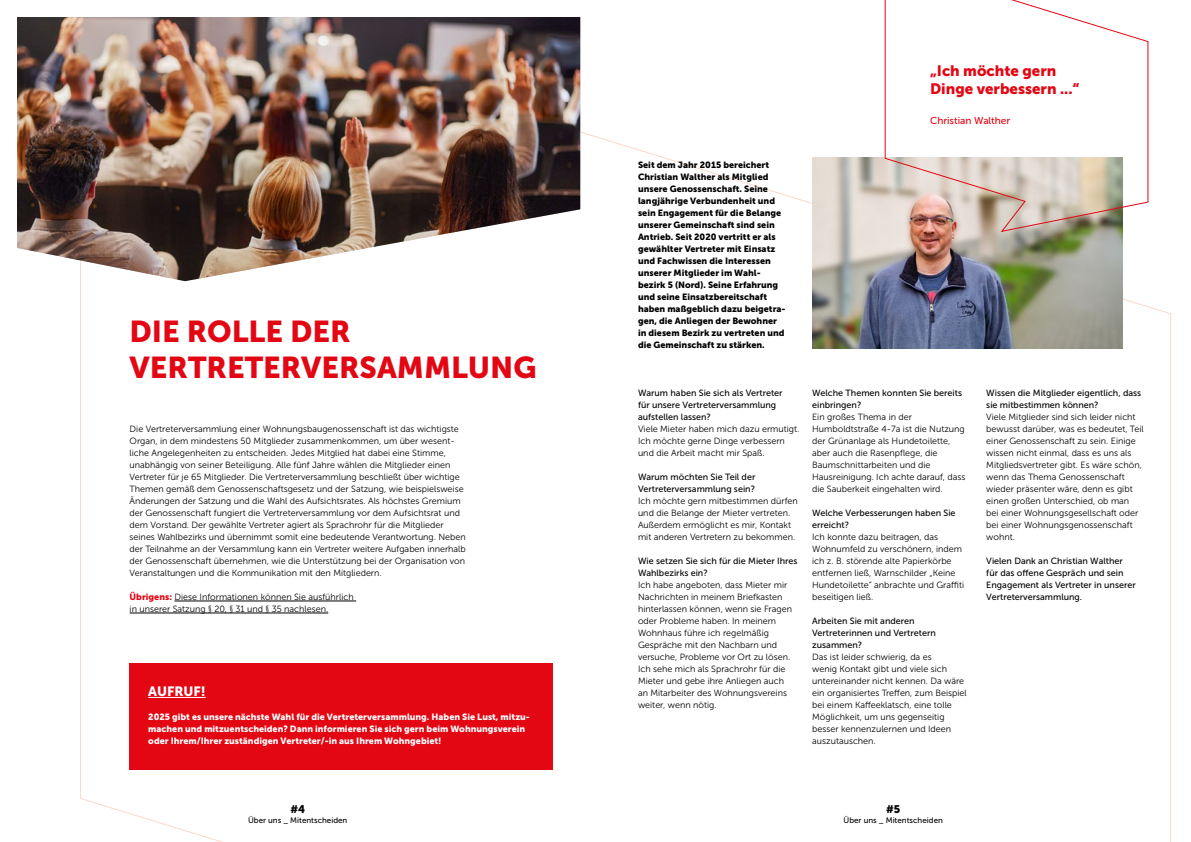
<style>
.page{position:relative;width:1191px;height:842px;background:#fff}
.page>*{position:absolute;margin:0;border:0;box-sizing:border-box;transform-origin:0 0}
.t1{font:30px/36px "Museo Sans 900";color:#e30613}
.t2{font:15px/18px "Museo Sans 900";color:#e30613}
.t3{font:13.4px "Museo Sans 900";color:#fff}
.t4{font:11px "Museo Sans 900";color:#000}
.t5{font:10px "Museo Sans 500";color:#e30613}
.t6{font:9px/12px "Museo Sans 300";color:#000}
.t7{font:9px/12px "Museo Sans 500";color:#000}
.t8{font:9px/12px "Museo Sans 900";color:#000}
.t9{font:9px/12px "Museo Sans 900";color:#fff}
.t10{font:8px "Museo Sans 500";color:#000}
.s1{font-family:"Museo Sans 900";color:#e30613}
</style>
<div class="page">
<div style="left:130px;top:664px;width:423px;height:106px;background:#e30613"></div>
<hr style="left:174px;top:601px;width:182px;height:1px;background:#000">
<hr style="left:130px;top:613px;width:198px;height:1px;background:#000">
<img style="left:812px;top:157px;width:311px;height:192px">
<img style="left:17px;top:17px;width:563px;height:264px">
<hr style="left:148px;top:697px;width:58px;height:1px;background:#fff">
<svg style="left:884px;top:0;width:265px;height:233px"></svg>
<h1 class="t1" style="left:130px;top:313px;width:408px">DIE ROLLE DER<br>VERTRETERVERSAMMLUNG</h1>
<p class="t6" style="left:130px;top:423px;width:338px">Die Vertreterversammlung einer Wohnungsbaugenossenschaft ist das wichtigste Organ, in dem mindestens 50 Mitglieder zusammenkommen, um über wesent&shy;liche Angelegenheiten zu entscheiden. Jedes Mitglied hat dabei eine Stimme, unabhängig von seiner Beteiligung. Alle fünf Jahre wählen die Mitglieder einen Vertreter für je 65 Mitglieder. Die Vertreterversammlung beschließt über wichtige Themen gemäß dem Genossenschaftsgesetz und der Satzung, wie beispielsweise Änderungen der Satzung und die Wahl des Aufsichtsrates. Als höchstes Gremium der Genossenschaft fungiert die Vertreterversammlung vor dem Aufsichtsrat und dem Vorstand. Der gewählte Vertreter agiert als Sprachrohr für die Mitglieder seines Wahlbezirks und übernimmt somit eine bedeutende Verantwortung. Neben der Teilnahme an der Versammlung kann ein Vertreter weitere Aufgaben innerhalb der Genossenschaft übernehmen, wie die Unterstützung bei der Organisation von Veranstaltungen und die Kommunikation mit den Mitgliedern.</p>
<p class="t6" style="left:130px;top:591px;width:226px"><span class="s1">Übrigens:</span> Diese Informationen können Sie ausführlich in unserer Satzung § 20, § 31 und § 35 nachlesen.</p>
<h3 class="t3" style="left:148px;top:684px;width:59px">AUFRUF!</h3>
<p class="t9" style="left:148px;top:711px;width:383px">2025 gibt es unsere nächste Wahl für die Vertreterversammlung. Haben Sie Lust, mitzu&shy;machen und mitzuentscheiden? Dann informieren Sie sich gern beim Wohnungsverein oder Ihrem/Ihrer zuständigen Vertreter/-in aus Ihrem Wohngebiet!</p>
<p class="t4" style="left:290px;top:803px;width:16px">#4</p>
<p class="t10" style="left:248px;top:816px;width:101px">Über uns _ Mitentscheiden</p>
<p class="t8" style="left:638px;top:159px;width:149px">Seit dem Jahr 2015 bereichert<br>Christian Walther als Mitglied unsere Genossenschaft. Seine langjährige Verbundenheit und sein Engagement für die Belange unserer Gemeinschaft sind sein<br>Antrieb. Seit 2020 vertritt er als gewählter Vertreter mit Einsatz und Fachwissen die Interessen unserer Mitglieder im Wahl&shy;bezirk 5 (Nord). Seine Erfahrung und seine Einsatzbereitschaft haben maßgeblich dazu beigetra&shy;gen, die Anliegen der Bewohner in diesem Bezirk zu vertreten und die Gemeinschaft zu stärken.</p>
<h2 class="t2" style="left:930px;top:62px;width:151px">„Ich möchte gern<br>Dinge verbessern ...“</h2>
<p class="t5" style="left:930px;top:116px;width:82px">Christian Walther</p>
<p class="t7" style="left:638px;top:387px;width:146px">Warum haben Sie sich als Vertreter für unsere Vertreterversammlung aufstellen lassen?</p>
<p class="t6" style="left:638px;top:423px;width:163px">Viele Mieter haben mich dazu ermutigt.<br>Ich möchte gerne Dinge verbessern und die Arbeit macht mir Spaß.</p>
<p class="t7" style="left:638px;top:471px;width:119px">Warum möchten Sie Teil der<br>Vertreterversammlung sein?</p>
<p class="t6" style="left:638px;top:495px;width:161px">Ich möchte gern mitbestimmen dürfen und die Belange der Mieter vertreten.<br>Außerdem ermöglicht es mir, Kontakt mit anderen Vertretern zu bekommen.</p>
<p class="t7" style="left:638px;top:555px;width:161px">Wie setzen Sie sich für die Mieter Ihres<br>Wahlbezirks ein?</p>
<p class="t6" style="left:638px;top:579px;width:155px">Ich habe angeboten, dass Mieter mir Nachrichten in meinem Briefkasten hinterlassen können, wenn sie Fragen oder Probleme haben. In meinem Wohnhaus führe ich regelmäßig Gespräche mit den Nachbarn und versuche, Probleme vor Ort zu lösen.<br>Ich sehe mich als Sprachrohr für die Mieter und gebe ihre Anliegen auch an Mitarbeiter des Wohnungsvereins weiter, wenn nötig.</p>
<p class="t7" style="left:812px;top:387px;width:151px">Welche Themen konnten Sie bereits einbringen?</p>
<p class="t6" style="left:812px;top:411px;width:155px">Ein großes Thema in der<br>Humboldtstraße 4-7a ist die Nutzung der Grünanlage als Hundetoilette, aber auch die Rasenpflege, die<br>Baumschnittarbeiten und die<br>Hausreinigung. Ich achte darauf, dass die Sauberkeit eingehalten wird.</p>
<p class="t7" style="left:812px;top:507px;width:145px">Welche Verbesserungen haben Sie erreicht?</p>
<p class="t6" style="left:812px;top:531px;width:153px">Ich konnte dazu beitragen, das<br>Wohnumfeld zu verschönern, indem ich z. B. störende alte Papierkörbe entfernen ließ, Warnschilder „Keine<br>Hundetoilette“ anbrachte und Graffiti beseitigen ließ.</p>
<p class="t7" style="left:812px;top:615px;width:125px">Arbeiten Sie mit anderen<br>Vertreterinnen und Vertretern zusammen?</p>
<p class="t6" style="left:812px;top:651px;width:156px">Das ist leider schwierig, da es<br>wenig Kontakt gibt und viele sich untereinander nicht kennen. Da wäre ein organisiertes Treffen, zum Beispiel bei einem Kaffeeklatsch, eine tolle<br>Möglichkeit, um uns gegenseitig besser kennenzulernen und Ideen auszutauschen.</p>
<p class="t7" style="left:986px;top:387px;width:156px">Wissen die Mitglieder eigentlich, dass sie mitbestimmen können?</p>
<p class="t6" style="left:986px;top:411px;width:159px">Viele Mitglieder sind sich leider nicht bewusst darüber, was es bedeutet, Teil einer Genossenschaft zu sein. Einige wissen nicht einmal, dass es uns als Mitgliedsvertreter gibt. Es wäre schön, wenn das Thema Genossenschaft wieder präsenter wäre, denn es gibt einen großen Unterschied, ob man bei einer Wohnungsgesellschaft oder bei einer Wohnungsgenossenschaft wohnt.</p>
<p class="t7" style="left:986px;top:555px;width:151px">Vielen Dank an Christian Walther für das offene Gespräch und sein<br>Engagement als Vertreter in unserer<br>Vertreterversammlung.</p>
<p class="t4" style="left:886px;top:803px;width:16px">#5</p>
<p class="t10" style="left:843px;top:816px;width:101px">Über uns _ Mitentscheiden</p>
</div>
